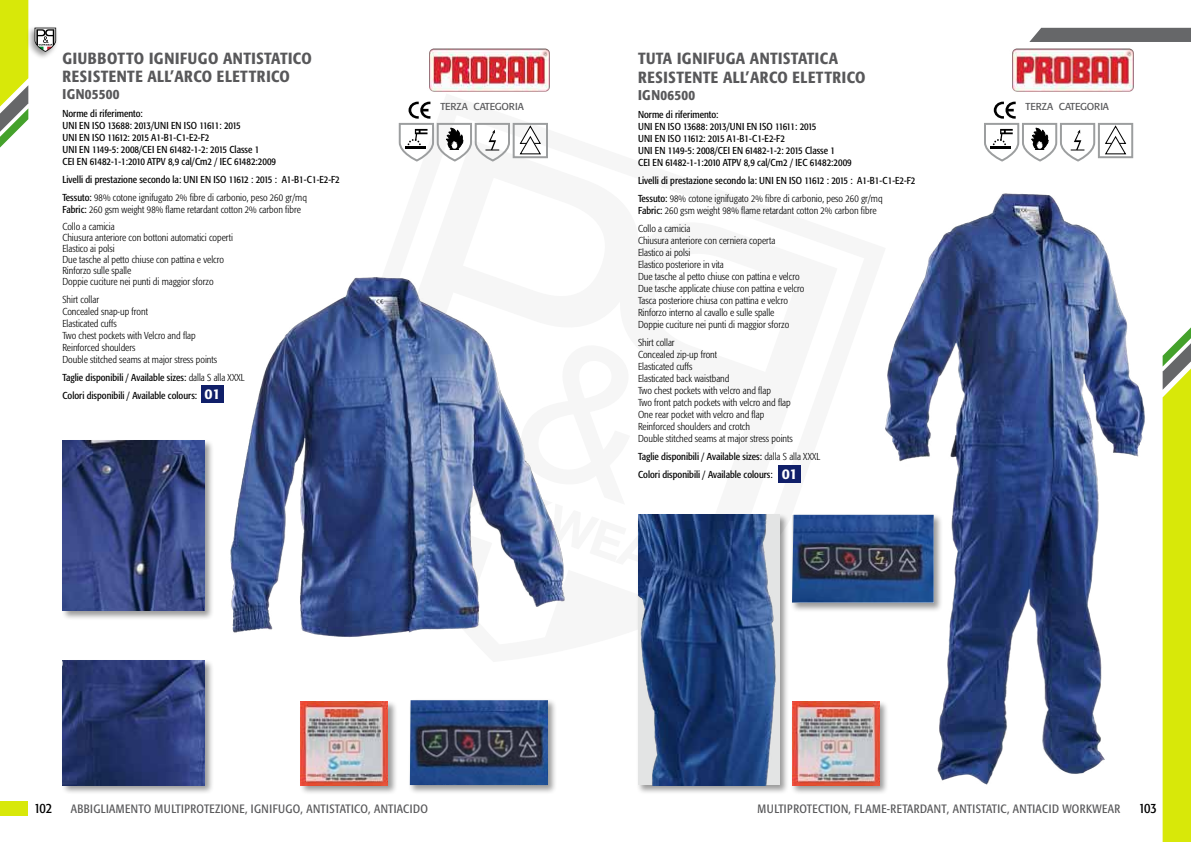
<style>
.page{position:relative;width:1191px;height:842px;background:#fff}
.page>*{position:absolute;margin:0;border:0;box-sizing:border-box;transform-origin:0 0}
.t1{font:500 condensed 16px/18px "Formata";letter-spacing:.035em;color:#58585a}
.t2{font:500 condensed 14px "Formata";letter-spacing:.025em;color:#58585a}
.t3{font:condensed 14px "Formata";letter-spacing:-.035em;color:#000}
.t4{font:condensed 12px "Formata";letter-spacing:.025em;color:#58585a}
.t5{font:300 condensed 10px/12px "Formata";color:#000}
.t6{font:condensed 10px/12px "Formata";color:#000}
.t7{font:10px "Formata";letter-spacing:-.01em;color:#58585a}
.s1{font-weight:300}
.s2{font-weight:400}
.s3{font-weight:500;font-stretch:normal;font-size:14px;color:#fff}
</style>
<div class="page">
<svg style="left:0;top:0;width:28px;height:148px"></svg>
<svg style="left:1162px;top:327px;width:29px;height:515px;background:#d3e31f"></svg>
<div style="left:1029px;top:28px;width:162px;height:14px;background:#666769"></div>
<div style="left:26px;top:25px;width:33px;height:35px;background:#000;opacity:.4"></div>
<svg style="left:35px;top:28px;width:21px;height:24px"></svg>
<div style="left:0;top:801px;width:28px;height:14px;background:#d8e809"></div>
<img style="left:216px;top:277px;width:349px;height:360px">
<div style="left:201px;top:386px;width:23px;height:17px;background:#101f69"></div>
<div style="left:61px;top:439px;width:153px;height:181px;background:#000;opacity:.4"></div>
<img style="left:62px;top:441px;width:142px;height:170px">
<div style="left:61px;top:658px;width:153px;height:136px;background:#000;opacity:.4"></div>
<img style="left:62px;top:660px;width:142px;height:125px">
<div style="left:408px;top:698px;width:149px;height:96px;background:#000;opacity:.4"></div>
<img style="left:410px;top:700px;width:138px;height:85px">
<svg style="left:398px;top:102px;width:112px;height:60px"></svg>
<div style="left:512px;top:123px;width:36px;height:35px;border:2px solid #9c9e9f"></div>
<svg style="left:519px;top:124px;width:23px;height:31px"></svg>
<img style="left:885px;top:193px;width:260px;height:592px">
<div style="left:636px;top:513px;width:153px;height:281px;background:#000;opacity:.4"></div>
<img style="left:638px;top:515px;width:142px;height:270px">
<div style="left:790px;top:513px;width:153px;height:99px;background:#000;opacity:.4"></div>
<img style="left:792px;top:515px;width:141px;height:87px">
<div style="left:778px;top:466px;width:23px;height:17px;background:#101f69"></div>
<svg style="left:984px;top:102px;width:112px;height:60px"></svg>
<div style="left:1098px;top:123px;width:35px;height:35px;border:2px solid #9c9e9f"></div>
<svg style="left:1104px;top:124px;width:23px;height:31px"></svg>
<img style="left:429px;top:48px;width:121px;height:44px">
<img style="left:1012px;top:48px;width:122px;height:44px">
<div style="left:790px;top:700px;width:99px;height:95px;background:#000;opacity:.4"></div>
<img style="left:792px;top:701px;width:87px;height:84px">
<div style="left:299px;top:700px;width:99px;height:95px;background:#000;opacity:.4"></div>
<img style="left:301px;top:701px;width:87px;height:84px">
<h1 class="t1" style="left:62px;top:49px;width:251px">GIUBBOTTO IGNIFUGO ANTISTATICO<br>RESISTENTE ALL’ARCO ELETTRICO</h1>
<h2 class="t2" style="left:62px;top:85px;width:59px">IGN05500</h2>
<p class="t6" style="left:62px;top:107px;width:215px">Norme di riferimento:<br>UNI EN ISO 13688: 2013/UNI EN ISO 11611: 2015<br>UNI EN ISO 11612: 2015 A1-B1-C1-E2-F2<br>UNI EN 1149-5: 2008/CEI EN 61482-1-2: 2015 Classe 1<br>CEI EN 61482-1-1:2010 ATPV 8,9 cal/Cm2 / IEC 61482:2009</p>
<p class="t6" style="left:62px;top:170px;width:279px;line-height:18px">Livelli di prestazione secondo la: UNI EN ISO 11612 : 2015 : A1-B1-C1-E2-F2<br>Tessuto: <span class="s1">98% cotone ignifugato 2% fibre di carbonio, peso 260 gr/mq</span></p>
<p class="t5" style="left:62px;top:201px;width:240px;line-height:17px"><span class="s2">Fabric:</span> 260 gsm weight 98% flame retardant cotton 2% carbon fibre<br>Collo a camicia</p>
<p class="t5" style="left:62px;top:232px;width:172px;line-height:11px">Chiusura anteriore con bottoni automatici coperti Elastico ai polsi<br>Due tasche al petto chiuse con pattina e velcro Rinforzo sulle spalle<br>Doppie cuciture nei punti di maggior sforzo</p>
<p class="t5" style="left:62px;top:293px;width:156px">Shirt collar<br>Concealed snap-up front<br>Elasticated cuffs<br>Two chest pockets with Velcro and flap<br>Reinforced shoulders<br>Double stitched seams at major stress points</p>
<p class="t6" style="left:62px;top:368px;width:184px;line-height:18px">Taglie disponibili / Available sizes: <span class="s1">dalla S alla XXXL<br></span>Colori disponibili / Available colours: <span class="s3">01</span></p>
<p class="t7" style="left:440px;top:100px;width:85px">TERZA CATEGORIA</p>
<h1 class="t1" style="left:638px;top:48px;width:229px;line-height:19.2px">TUTA IGNIFUGA ANTISTATICA<br>RESISTENTE ALL’ARCO ELETTRICO</h1>
<h2 class="t2" style="left:638px;top:86px;width:59px">IGN06500</h2>
<p class="t6" style="left:638px;top:108px;width:215px">Norme di riferimento:<br>UNI EN ISO 13688: 2013/UNI EN ISO 11611: 2015<br>UNI EN ISO 11612: 2015 A1-B1-C1-E2-F2<br>UNI EN 1149-5: 2008/CEI EN 61482-1-2: 2015 Classe 1<br>CEI EN 61482-1-1:2010 ATPV 8,9 cal/Cm2 / IEC 61482:2009</p>
<p class="t6" style="left:638px;top:171px;width:279px;line-height:18px">Livelli di prestazione secondo la: UNI EN ISO 11612 : 2015 : A1-B1-C1-E2-F2<br>Tessuto: <span class="s1">98% cotone ignifugato 2% fibre di carbonio, peso 260 gr/mq</span></p>
<p class="t5" style="left:638px;top:201px;width:240px;line-height:18px"><span class="s2">Fabric:</span> 260 gsm weight 98% flame retardant cotton 2% carbon fibre<br>Collo a camicia</p>
<p class="t5" style="left:638px;top:234px;width:168px">Chiusura anteriore con cerniera coperta<br>Elastico ai polsi<br>Elastico posteriore in vita<br>Due tasche al petto chiuse con pattina e velcro Due tasche applicate chiuse con pattina e velcro Tasca posteriore chiusa con pattina e velcro Rinforzo interno al cavallo e sulle spalle<br>Doppie cuciture nei punti di maggior sforzo</p>
<p class="t5" style="left:638px;top:336px;width:156px">Shirt collar<br>Concealed zip-up front<br>Elasticated cuffs<br>Elasticated back waistband<br>Two chest pockets with velcro and flap<br>Two front patch pockets with velcro and flap<br>One rear pocket with velcro and flap<br>Reinforced shoulders and crotch<br>Double stitched seams at major stress points</p>
<p class="t6" style="left:638px;top:447px;width:184px;line-height:18px">Taglie disponibili / Available sizes: <span class="s1">dalla S alla XXXL<br></span>Colori disponibili / Available colours: <span class="s3">01</span></p>
<p class="t7" style="left:1025px;top:100px;width:85px">TERZA CATEGORIA</p>
<h2 class="t3" style="left:34px;top:800px;width:20px">102</h2>
<p class="t4" style="left:71px;top:802px;width:359px">ABBIGLIAMENTO MULTIPROTEZIONE, IGNIFUGO, ANTISTATICO, ANTIACIDO</p>
<p class="t4" style="left:757px;top:802px;width:364px">MULTIPROTECTION, FLAME-RETARDANT, ANTISTATIC, ANTIACID WORKWEAR</p>
<h2 class="t3" style="left:1138px;top:800px;width:20px">103</h2>
</div>
